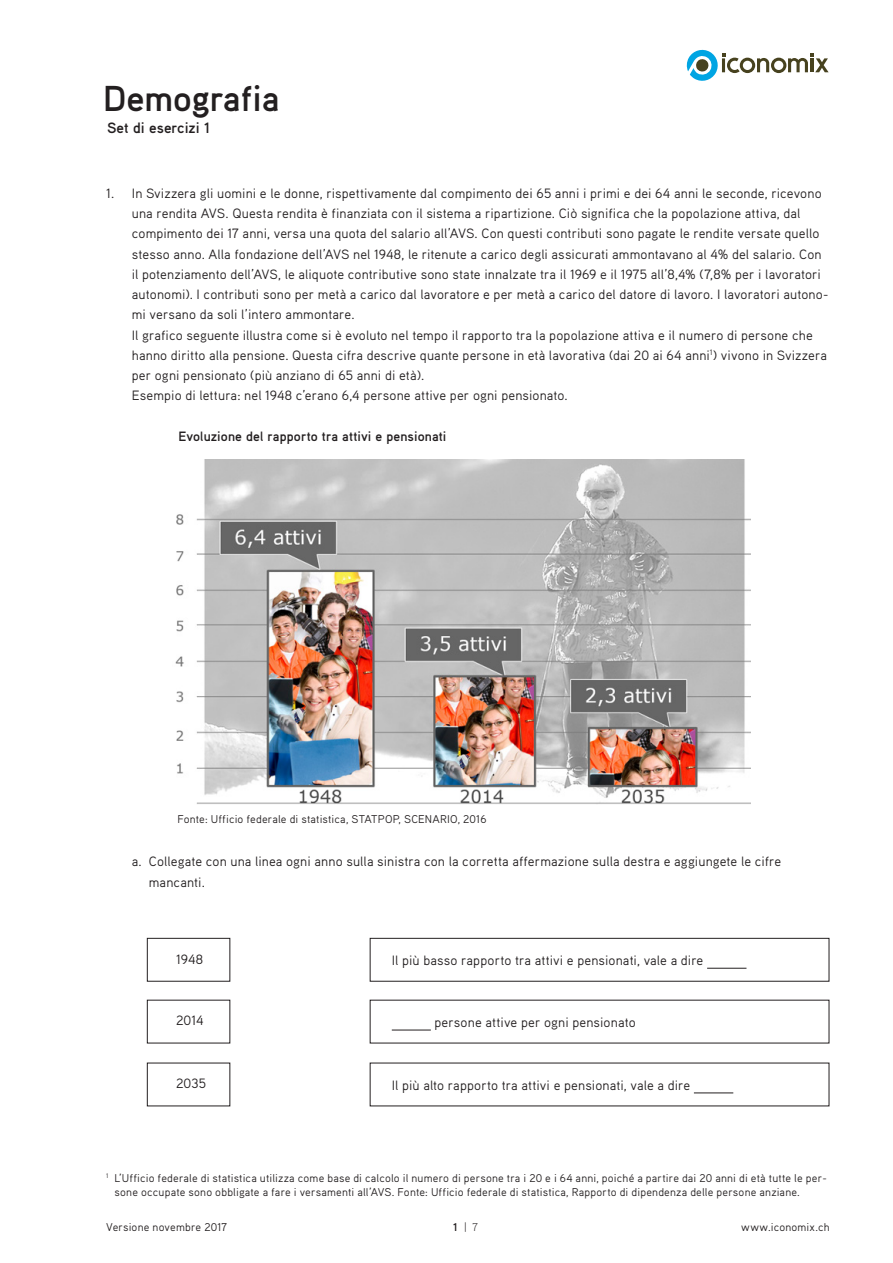
<style>
.page{position:relative;width:893px;height:1263px;background:#fff}
.page>*{position:absolute;margin:0;border:0;box-sizing:border-box;transform-origin:0 0}
.t1{font:700 36px "Aaux Pro OT";color:#231f20}
.Lauftext_Nummerierun{font:13.5px/20.2px "Aaux Pro OT";letter-spacing:.01em;color:#231f20}
.Lauftext{font:13.5px "Aaux Pro OT";letter-spacing:.005em;color:#231f20}
.Lauftext_Fragen_a__b{font:13.5px/20.2px "Aaux Pro OT";letter-spacing:.005em;color:#231f20}
.Lauftext_6mm_Absatz{font:700 13.5px "Aaux Pro OT";letter-spacing:.01em;color:#231f20}
.Bildlegende_Marginal{font:11.25px/13.5px "Aaux Pro OT";letter-spacing:.015em;color:#231f20}
.Paginierung{font:300 11.25px "Aaux Pro OT";color:#231f20}
.Paginierung-2{font:700 11.25px "Aaux Pro OT";color:#231f20}
</style>
<div class="page">
<svg style="left:687px;top:50px;width:142px;height:31px"></svg>
<div style="left:370px;top:938px;width:459px;height:43px;border:1px solid #231f20"></div>
<div style="left:147px;top:938px;width:83px;height:43px;border:1px solid #231f20"></div>
<hr style="left:707px;top:968px;width:39px;height:1px;background:#231f20">
<hr style="left:392px;top:1030px;width:39px;height:1px;background:#231f20">
<hr style="left:694px;top:1093px;width:39px;height:1px;background:#231f20">
<img style="left:175px;top:459px;width:576px;height:345px">
<h1 class="t1" style="left:103px;top:75px;width:178px">Demografia</h1>
<p class="Lauftext_Nummerierun" style="left:132px;top:183px;width:698px;text-indent:-26px">1. In Svizzera gli uomini e le donne, rispettivamente dal compimento dei 65 anni i primi e dei 64 anni le seconde, ricevono una rendita AVS. Questa rendita è finanziata con il sistema a ripartizione. Ciò significa che la popolazione attiva, dal compimento dei 17 anni, versa una quota del salario all’AVS. Con questi contributi sono pagate le rendite versate quello stesso anno. Alla fondazione dell’AVS nel 1948, le ritenute a carico degli assicurati ammontavano al 4% del salario. Con il potenziamento dell’AVS, le aliquote contributive sono state innalzate tra il 1969 e il 1975 all’8,4% (7,8% per i lavoratori autonomi). I contributi sono per metà a carico dal lavoratore e per metà a carico del datore di lavoro. I lavoratori autono&shy;mi versano da soli l’intero ammontare.<br>Il grafico seguente illustra come si è evoluto nel tempo il rapporto tra la popolazione attiva e il numero di persone che hanno diritto alla pensione. Questa cifra descrive quante persone in età lavorativa (dai 20 ai 64 anni<sup>1</sup>) vivono in Svizzera per ogni pensionato (più anziano di 65 anni di età).</p>
<p class="Lauftext_Nummerierun" style="left:132px;top:385px;width:437px">Esempio di lettura: nel 1948 c’erano 6,4 persone attive per ogni pensionato.</p>
<p class="Lauftext_6mm_Absatz" style="left:179px;top:428px;width:269px">Evoluzione del rapporto tra attivi e pensionati</p>
<p class="Bildlegende_Marginal" style="left:177px;top:811px;width:311px">Fonte: Ufficio federale di statistica, STATPOP, SCENARIO, 2016</p>
<p class="Lauftext_Fragen_a__b" style="left:149px;top:851px;width:634px;text-indent:-17px">a. Collegate con una linea ogni anno sulla sinistra con la corretta affermazione sulla destra e aggiungete le cifre mancanti.</p>
<p class="Lauftext" style="left:176px;top:950px;width:29px">1948</p>
<p class="Lauftext" style="left:392px;top:952px;width:313px">Il più basso rapporto tra attivi e pensionati, vale a dire</p>
<p class="Lauftext" style="left:176px;top:1012px;width:29px">2014</p>
<p class="Lauftext" style="left:176px;top:1075px;width:32px">2035</p>
<p class="Lauftext" style="left:434px;top:1013px;width:203px">persone attive per ogni pensionato</p>
<p class="Lauftext" style="left:392px;top:1076px;width:300px">Il più alto rapporto tra attivi e pensionati, vale a dire</p>
<p class="Bildlegende_Marginal" style="left:115px;top:1171px;width:714px;text-indent:-9px"><sup>1</sup> L’Ufficio federale di statistica utilizza come base di calcolo il numero di persone tra i 20 e i 64 anni, poiché a partire dai 20 anni di età tutte le per&shy;sone occupate sono obbligate a fare i versamenti all’AVS. Fonte: Ufficio federale di statistica, Rapporto di dipendenza delle persone anziane.</p>
<p class="Paginierung-2" style="left:453px;top:1220px;width:6px">1</p>
<p class="Paginierung" style="left:464px;top:1220px;width:15px">| 7</p>
<p class="Bildlegende_Marginal" style="left:106px;top:1220px;width:122px">Versione novembre 2017</p>
<p class="Bildlegende_Marginal" style="left:741px;top:1220px;width:90px">www.iconomix.ch</p>
</div>
